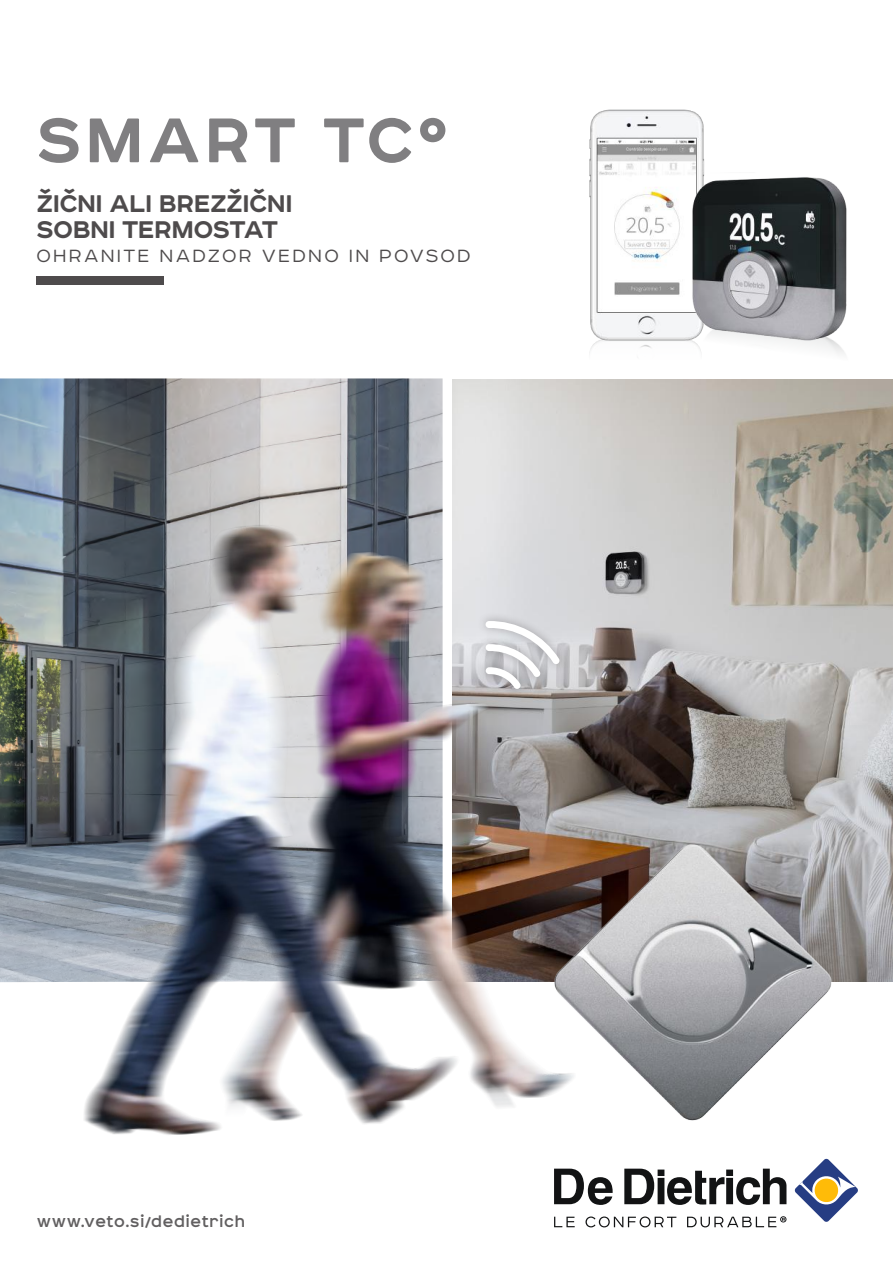
<style>
.page{position:relative;width:893px;height:1263px;background:#fff}
.page>*{position:absolute;margin:0;border:0;box-sizing:border-box;transform-origin:0 0}
.t1{font:700 80.25px "Affect";letter-spacing:.04em;color:#807f81}
.t2{font:700 30.75px/25.7px "Affect";letter-spacing:-.02em;color:#4e4b4c}
.t3{font:300 22.5px "Affect";letter-spacing:.1em;color:#4e4b4c}
.t4{font:700 16.5px "Affect";letter-spacing:.05em;color:#615f60}
</style>
<div class="page">
<img style="left:0;top:378px;width:443px;height:116px">
<svg style="left:794px;top:1158px;width:64px;height:64px"></svg>
<svg style="left:554px;top:1177px;width:59px;height:28px"></svg>
<svg style="left:624px;top:1168px;width:162px;height:37px"></svg>
<svg style="left:554px;top:1217px;width:21px;height:10px"></svg>
<svg style="left:585px;top:1216px;width:91px;height:11px"></svg>
<svg style="left:687px;top:1216px;width:99px;height:11px"></svg>
<div style="left:36px;top:276px;width:128px;height:9px;background:#4e4b4c"></div>
<img style="left:789px;top:342px;width:56px;height:12px">
<img style="left:589px;top:109px;width:115px;height:236px">
<img style="left:691px;top:170px;width:156px;height:172px">
<img style="left:453px;top:379px;width:440px;height:602px">
<img style="left:596px;top:837px;width:240px;height:284px">
<img style="left:0;top:494px;width:596px;height:692px">
<div style="left:477px;top:612px;width:91px;height:85px;background:#241f1f;opacity:.3"></div>
<svg style="left:485px;top:621px;width:75px;height:68px"></svg>
<h1 class="t1" style="left:36px;top:83px;width:413px">SMART TC°</h1>
<p class="t2" style="left:36px;top:189px;width:258px">ŽIČNI ALI BREZŽIČNI<br>SOBNI TERMOSTAT</p>
<p class="t3" style="left:36px;top:241px;width:436px">OHRANITE NADZOR VEDNO IN POVSOD</p>
<p class="t4" style="left:37px;top:1211px;width:210px">www.veto.si/dedietrich</p>
</div>
